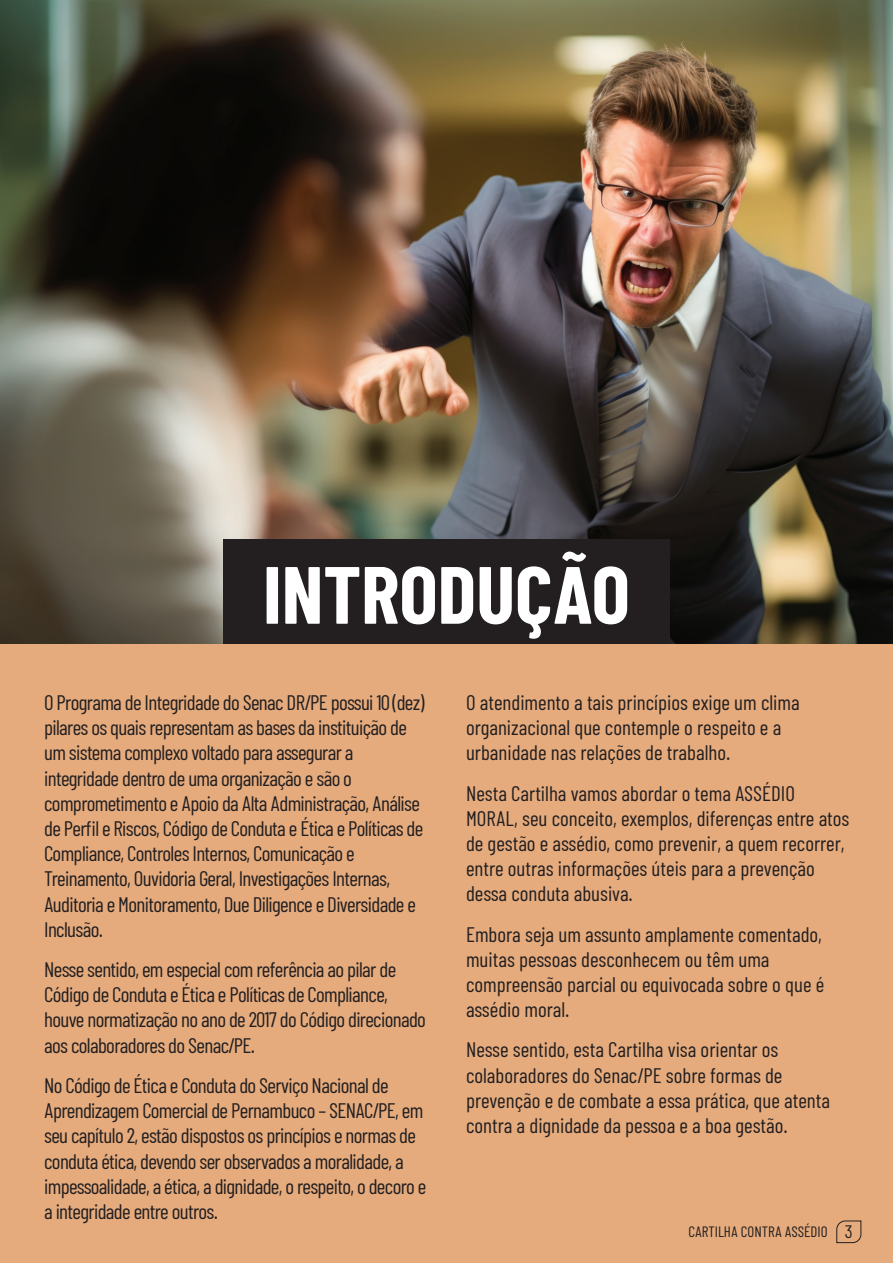
<style>
.page{position:relative;width:893px;height:1263px;background:#fff}
.page>*{position:absolute;margin:0;border:0;box-sizing:border-box;transform-origin:0 0}
.t1{font:700 81px "Barlow Condensed";color:#fff}
.t2{font:21px/25.2px "Barlow Condensed";letter-spacing:-.03em;color:#231f20}
.t3{font:21px/25.2px "Barlow Condensed";color:#231f20}
.t4{font:15px "Barlow Condensed";color:#231f20}
.s1{font-size:18px}
</style>
<div class="page">
<img style="left:0;top:0;width:893px;height:645px">
<div style="left:223px;top:539px;width:447px;height:105px;background:#231f20"></div>
<div style="left:0;top:645px;width:893px;height:618px;background:#e5ab7d"></div>
<svg style="left:836px;top:1220px;width:26px;height:23px"></svg>
<h1 class="t1" style="left:263px;top:544px;width:368px">INTRODUÇÃO</h1>
<p class="t2" style="left:44px;top:689px;width:382px">O Programa de Integridade do Senac DR/PE possui 10 (dez) pilares os quais representam as bases da instituição de um sistema complexo voltado para assegurar a integridade dentro de uma organização e são o comprometimento e Apoio da Alta Administração, Análise de Perfil e Riscos, Código de Conduta e Ética e Políticas de Compliance, Controles Internos, Comunicação e Treinamento, Ouvidoria Geral, Investigações Internas, Auditoria e Monitoramento, Due Diligence e Diversidade e Inclusão.</p>
<p class="t2" style="left:44px;top:956px;width:383px">Nesse sentido, em especial com referência ao pilar de Código de Conduta e Ética e Políticas de Compliance, houve normatização no ano de 2017 do Código direcionado aos colaboradores do Senac/PE.</p>
<p class="t2" style="left:44px;top:1072px;width:384px">No Código de Ética e Conduta do Serviço Nacional de Aprendizagem Comercial de Pernambuco – SENAC/PE, em seu capítulo 2, estão dispostos os princípios e normas de conduta ética, devendo ser observados a moralidade, a impessoalidade, a ética, a dignidade, o respeito, o decoro e a integridade entre outros.</p>
<p class="t3" style="left:466px;top:689px;width:335px">O atendimento a tais princípios exige um clima organizacional que contemple o respeito e a urbanidade nas relações de trabalho.</p>
<p class="t3" style="left:466px;top:780px;width:385px">Nesta Cartilha vamos abordar o tema ASSÉDIO MORAL, seu conceito, exemplos, diferenças entre atos de gestão e assédio, como prevenir, a quem recorrer, entre outras informações úteis para a prevenção dessa conduta abusiva.</p>
<p class="t3" style="left:466px;top:921px;width:360px">Embora seja um assunto amplamente comentado, muitas pessoas desconhecem ou têm uma compreensão parcial ou equivocada sobre o que é assédio moral.</p>
<p class="t3" style="left:466px;top:1037px;width:366px">Nesse sentido, esta Cartilha visa orientar os colaboradores do Senac/PE sobre formas de prevenção e de combate a essa prática, que atenta contra a dignidade da pessoa e a boa gestão.</p>
<p class="t4" style="left:688px;top:1222px;width:166px">CARTILHA CONTRA ASSÉDIO <span class="s1">3</span></p>
</div>
